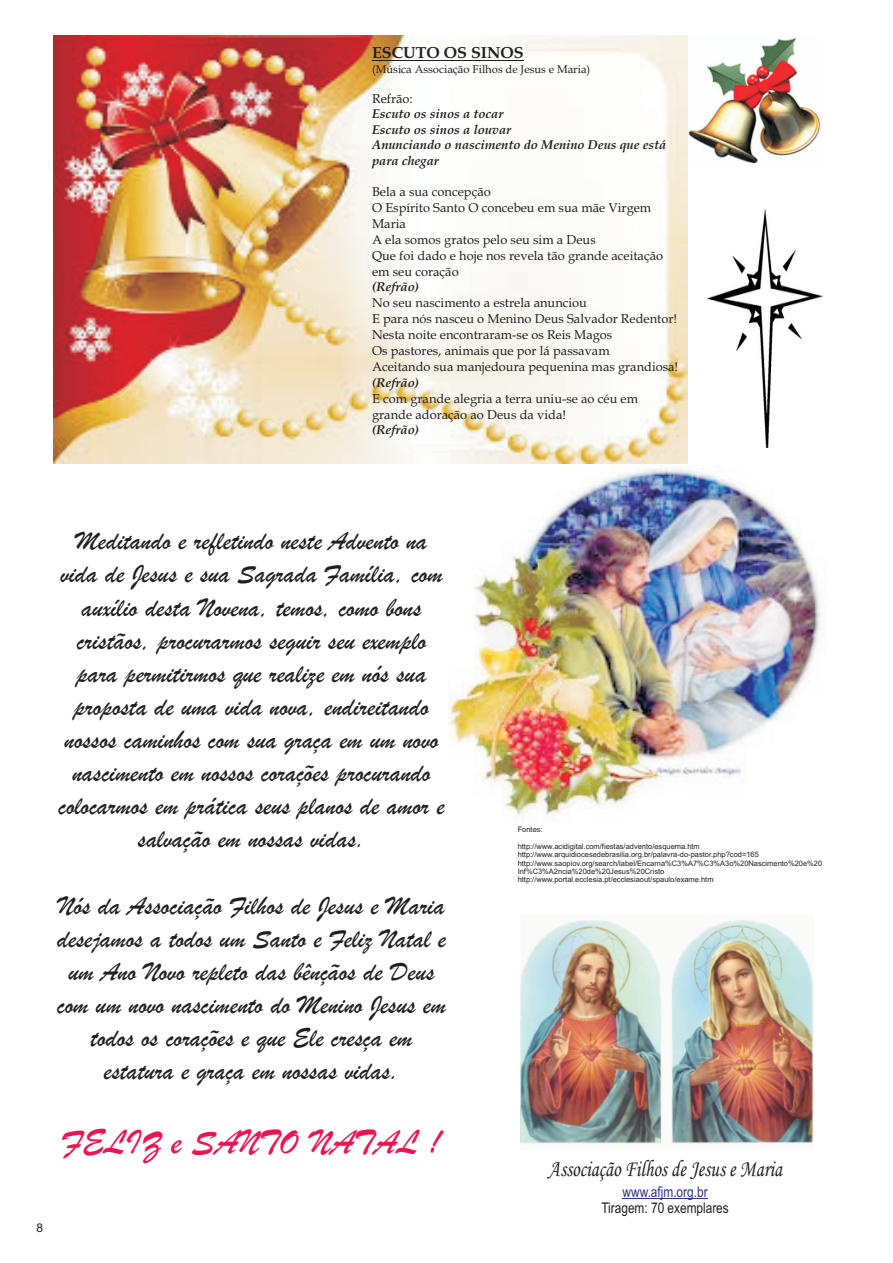
<style>
.page{position:relative;width:893px;height:1263px;background:#fff}
.page>*{position:absolute;margin:0;border:0;box-sizing:border-box;transform-origin:0 0}
.t1{font:italic 36px "Brush Script";color:#ed1450}
.t2{font:italic 27px/33.2px "Brush Script";color:#231f20;text-align:center}
.t3{font:italic 23.55px "Monotype Corsiva";color:#231f20;scale:.81 1}
.t4{font:700 16.05px "Book Antiqua";color:#231f20}
.t5{font:14.7px "Arial";color:#231f20;scale:.81 1}
.t6{font:14.7px "Arial";color:#2d3291;scale:.81 1}
.t7{font:12.9px/15.9px "Book Antiqua";color:#231f20}
.t8{font:italic 700 12.9px/15.5px "Book Antiqua";color:#231f20}
.t9{font:12px "Arial";color:#231f20}
.t10{font:11.25px "Book Antiqua";color:#231f20}
.t11{font:7.5px/8.4px "Arial";color:#231f20}
</style>
<div class="page">
<hr style="left:623px;top:1198px;width:85px;height:1px;background:#2d3291">
<img style="left:521px;top:919px;width:293px;height:226px">
<img style="left:448px;top:468px;width:373px;height:352px">
<img style="left:53px;top:36px;width:634px;height:427px">
<hr style="left:372px;top:60px;width:152px;height:1px;background:#231f20">
<img style="left:689px;top:37px;width:132px;height:127px">
<img style="left:706px;top:209px;width:117px;height:239px">
<p class="t4" style="left:372px;top:47px;width:153px">ESCUTO OS SINOS</p>
<p class="t10" style="left:372px;top:65px;width:220px">(Música Associação Filhos de Jesus e Maria)</p>
<p class="t7" style="left:372px;top:92px;width:42px">Refrão:</p>
<p class="t8" style="left:372px;top:108px;width:296px">Escuto os sinos a tocar<br>Escuto os sinos a louvar<br>Anunciando o nascimento do Menino Deus que está para chegar</p>
<p class="t7" style="left:372px;top:185px;width:293px">Bela a sua concepção<br>O Espírito Santo O concebeu em sua mãe Virgem<br>Maria<br>A ela somos gratos pelo seu sim a Deus<br>Que foi dado e hoje nos revela tão grande aceitação em seu coração</p>
<p class="t8" style="left:372px;top:281px;width:49px">(Refrão)</p>
<p class="t7" style="left:372px;top:296px;width:308px">No seu nascimento a estrela anunciou<br>E para nós nasceu o Menino Deus Salvador Redentor!<br>Nesta noite encontraram-se os Reis Magos<br>Os pastores, animais que por lá passavam<br>Aceitando sua manjedoura pequenina mas grandiosa!</p>
<p class="t8" style="left:372px;top:376px;width:49px">(Refrão)</p>
<p class="t7" style="left:372px;top:392px;width:268px">E com grande alegria a terra uniu-se ao céu em grande adoração ao Deus da vida!</p>
<p class="t8" style="left:372px;top:423px;width:49px">(Refrão)</p>
<p class="t2" style="left:58px;top:528px;width:388px">Meditando e refletindo neste Advento na vida de Jesus e sua Sagrada Família, com auxílio desta Novena, temos, como bons cristãos, procurarmos seguir seu exemplo para permitirmos que realize em nós sua proposta de uma vida nova, endireitando nossos caminhos com sua graça em um novo nascimento em nossos corações procurando colocarmos em prática seus planos de amor e salvação em nossas vidas.</p>
<p class="t2" style="left:57px;top:892px;width:390px">Nós da Associação Filhos de Jesus e Maria desejamos a todos um Santo e Feliz Natal e um Ano Novo repleto das bênçãos de Deus com um novo nascimento do Menino Jesus em todos os corações e que Ele cresça em estatura e graça em nossas vidas.</p>
<h1 class="t1" style="left:62px;top:1132px;width:380px">FELIZ e SANTO NATAL !</h1>
<p class="t9" style="left:37px;top:1223px;width:8px">8</p>
<p class="t11" style="left:518px;top:826px;width:27px">Fontes:</p>
<p class="t11" style="left:518px;top:843px;width:306px">http://www.acidigital.com/fiestas/advento/esquema.htm http://www.arquidiocesedebrasilia.org.br/palavra-do-pastor.php?cod=165 http://www.saopiov.org/search/label/Encarna%C3%A7%C3%A3o%20Nascimento%20e%20<br>Inf%C3%A2ncia%20de%20Jesus%20Cristo http://www.portal.ecclesia.pt/ecclesiaout/spaulo/exame.htm</p>
<p class="t3" style="left:548px;top:1160px;width:290px">Associação Filhos de Jesus e Maria</p>
<p class="t5" style="left:601px;top:1202px;width:159px">Tiragem: 70 exemplares</p>
<p class="t6" style="left:623px;top:1186px;width:106px">www.afjm.org.br</p>
</div>
